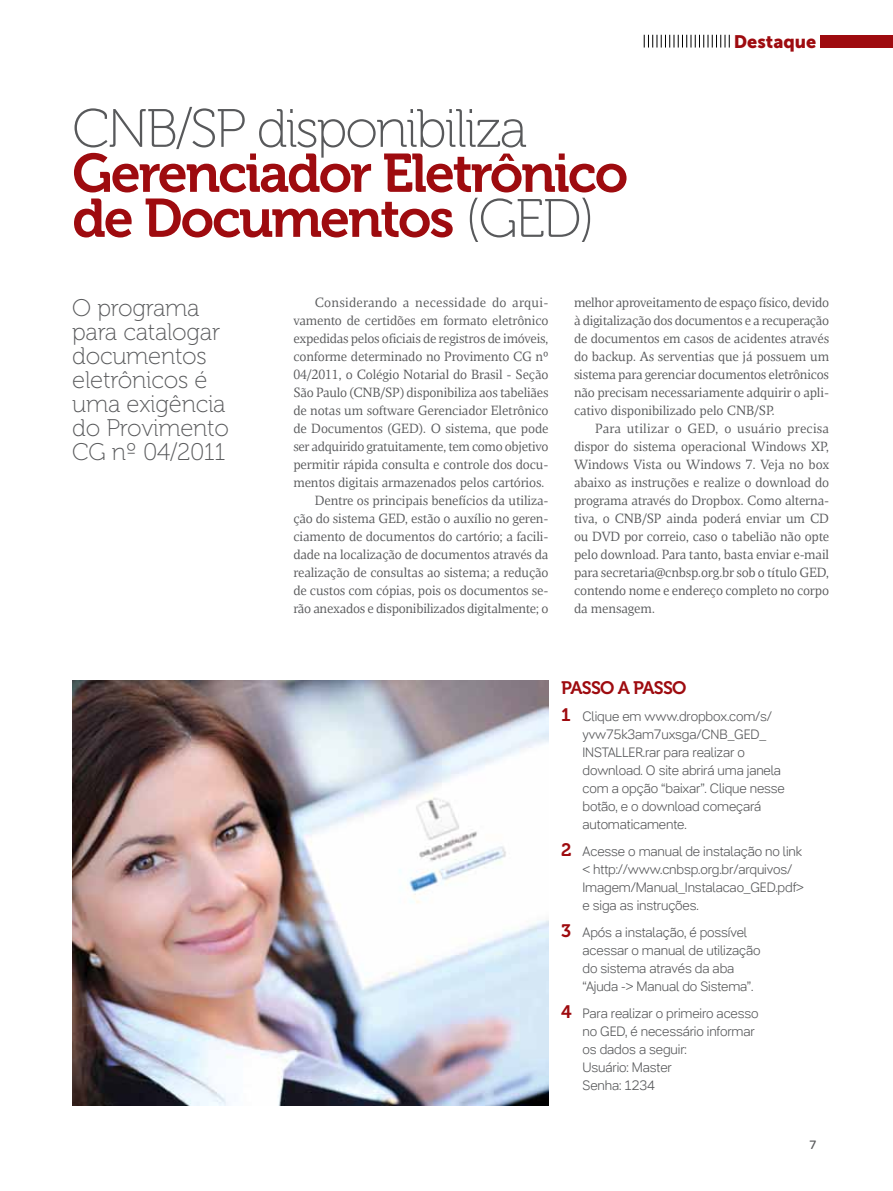
<style>
.page{position:relative;width:893px;height:1191px;background:#fff}
.page>*{position:absolute;margin:0;border:0;box-sizing:border-box;transform-origin:0 0}
.t1{font:54px/45px "Museo 700";letter-spacing:-.04em;color:#9e0b0f}
.t2{font:54px "Museo 100";letter-spacing:-.04em;color:#58595b}
.t3{font:24px/24px "Museo 100";letter-spacing:-.01em;color:#58595b}
.t4{font:18px "Museo 700";letter-spacing:-.04em;color:#9e0b0f}
.t5{font:18px "Museo Sans 900";color:#9e0b0f}
.t6{font:13.5px/18px "NII Serif";letter-spacing:-.01em;color:#58595b;text-align:justify}
.t7{font:300 13.5px/18px "NII Sans";letter-spacing:-.01em;color:#58595b}
.t8{font:13.5px "NII Serif";letter-spacing:.015em;color:#58595b}
.t9{font:12px "NII Sans";color:#58595b}
.s1{font-family:"Museo 100";color:#58595b}
.s2{font-family:"Museo 700";font-weight:400;font-size:18px;color:#9e0b0f}
</style>
<div class="page">
<div style="left:821px;top:35px;width:72px;height:13px;background:#9e0b0f"></div>
<svg style="left:644px;top:35px;width:86px;height:13px"></svg>
<img style="left:72px;top:680px;width:477px;height:426px">
<h1 class="t2" style="left:72px;top:100px;width:456px">CNB/SP disponibiliza</h1>
<h1 class="t1" style="left:72px;top:151px;width:557px">Gerenciador Eletrônico de Documentos <span class="s1">(GED)</span></h1>
<h3 class="t5" style="left:734px;top:31px;width:84px">Destaque</h3>
<h2 class="t3" style="left:72px;top:296px;width:158px">O programa para catalogar documentos eletrônicos é uma exigência do Provimento<br>CG nº 04/2011</h2>
<p class="t8" style="left:315px;top:295px;width:235px">Considerando a necessidade do arqui-</p>
<p class="t6" style="left:293px;top:311px;width:257px">vamento de certidões em formato eletrônico</p>
<p class="t6" style="left:293px;top:329px;width:257px">expedidas pelos oficiais de registros de imóveis,</p>
<p class="t6" style="left:293px;top:347px;width:257px">conforme determinado no Provimento CG nº</p>
<p class="t6" style="left:293px;top:365px;width:257px">04/2011, o Colégio Notarial do Brasil - Seção</p>
<p class="t6" style="left:293px;top:383px;width:257px">São Paulo (CNB/SP) disponibiliza aos tabeliães</p>
<p class="t6" style="left:293px;top:401px;width:257px">de notas um software Gerenciador Eletrônico</p>
<p class="t6" style="left:293px;top:419px;width:257px">de Documentos (GED). O sistema, que pode</p>
<p class="t6" style="left:293px;top:437px;width:257px">ser adquirido gratuitamente, tem como objetivo</p>
<p class="t6" style="left:293px;top:455px;width:257px">permitir rápida consulta e controle dos docu-</p>
<p class="t6" style="left:293px;top:473px;width:253px">mentos digitais armazenados pelos cartórios.</p>
<p class="t6" style="left:315px;top:491px;width:235px">Dentre os principais benefícios da utiliza-</p>
<p class="t6" style="left:293px;top:509px;width:257px">ção do sistema GED, estão o auxílio no geren-</p>
<p class="t6" style="left:293px;top:527px;width:257px">ciamento de documentos do cartório; a facili-</p>
<p class="t6" style="left:293px;top:545px;width:257px">dade na localização de documentos através da</p>
<p class="t6" style="left:293px;top:563px;width:257px">realização de consultas ao sistema; a redução</p>
<p class="t6" style="left:293px;top:581px;width:257px">de custos com cópias, pois os documentos se-</p>
<p class="t6" style="left:293px;top:599px;width:257px">rão anexados e disponibilizados digitalmente; o</p>
<p class="t6" style="left:574px;top:293px;width:257px">melhor aproveitamento de espaço físico, devido à digitalização dos documentos e a recuperação de documentos em casos de acidentes através do backup. As serventias que já possuem um sistema para gerenciar documentos eletrônicos não precisam necessariamente adquirir o apli&shy;cativo disponibilizado pelo CNB/SP.</p>
<p class="t6" style="left:574px;top:419px;width:257px;text-indent:21px">Para utilizar o GED, o usuário precisa dispor do sistema operacional Windows XP, Windows Vista ou Windows 7. Veja no box abaixo as instruções e realize o download do programa através do Dropbox. Como alterna&shy;tiva, o CNB/SP ainda poderá enviar um CD ou DVD por correio, caso o tabelião não opte pelo download. Para tanto, basta enviar e-mail para secretaria@cnbsp.org.br sob o título GED, contendo nome e endereço completo no corpo da mensagem.</p>
<h3 class="t4" style="left:561px;top:678px;width:127px">PASSO A PASSO</h3>
<p class="t7" style="left:583px;top:707px;width:204px;text-indent:-21px"><span class="s2">1</span> Clique em www.dropbox.com/s/ yvw75k3am7uxsga/CNB_GED_<br>INSTALLER.rar para realizar o download. O site abrirá uma janela com a opção “baixar”. Clique nesse botão, e o download começará automaticamente.</p>
<p class="t7" style="left:583px;top:842px;width:223px;text-indent:-21px"><span class="s2">2</span> Acesse o manual de instalação no link &lt; http://www.cnbsp.org.br/arquivos/ Imagem/Manual_Instalacao_GED.pdf&gt; e siga as instruções.</p>
<p class="t7" style="left:583px;top:923px;width:180px;text-indent:-21px"><span class="s2">3</span> Após a instalação, é possível acessar o manual de utilização do sistema através da aba “Ajuda -&gt; Manual do Sistema”.</p>
<p class="t7" style="left:583px;top:1004px;width:178px;text-indent:-21px"><span class="s2">4</span> Para realizar o primeiro acesso no GED, é necessário informar os dados a seguir:<br>Usuário: Master<br>Senha: 1234</p>
<p class="t9" style="left:809px;top:1136px;width:8px">7</p>
</div>
